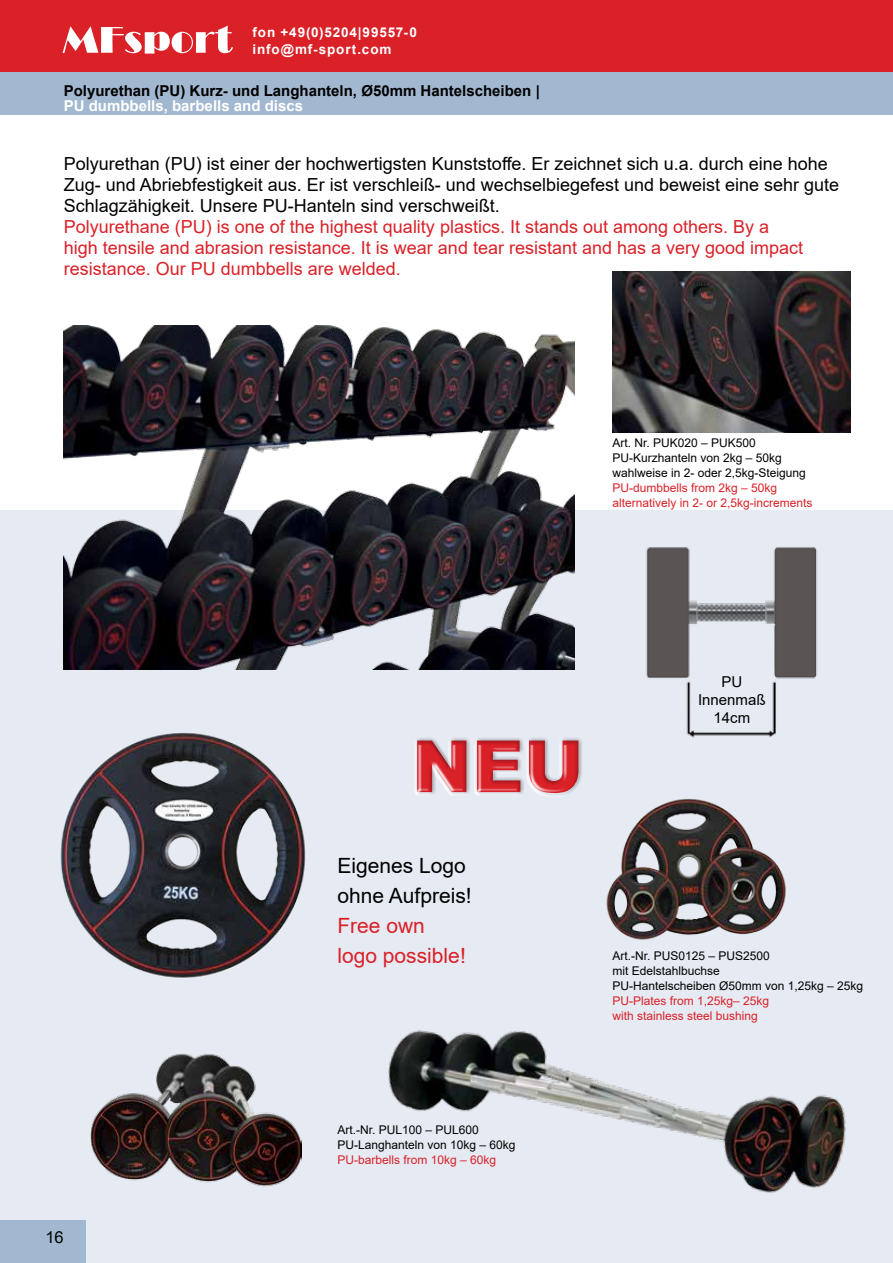
<style>
.page{position:relative;width:893px;height:1263px;background:#fff}
.page>*{position:absolute;margin:0;border:0;box-sizing:border-box;transform-origin:0 0}
.t1{font:900 72px "Arial";color:#da2128}
.t2{font:21px/30px "Arial";color:#000}
.t3{font:21px/30px "Arial";color:#da2128}
.t4{font:18px/21px "Arial";color:#000}
.t5{font:18px/21px "Arial";color:#da2128}
.t6{font:16.5px "Arial";color:#000}
.t7{font:700 15px "Arial";color:#000}
.t8{font:700 15px "Arial";color:#fff}
.t9{font:15px/18px "Arial";color:#000;text-align:center}
.t10{font:700 13.5px/16.5px "Arial";letter-spacing:.065em;color:#fff}
.t11{font:12px/15px "Arial";color:#000}
.t12{font:12px/15px "Arial";color:#da2128}
</style>
<div class="page">
<div style="left:0;top:0;width:893px;height:72px;background:#da2128"></div>
<svg style="left:63px;top:26px;width:170px;height:28px"></svg>
<div style="left:0;top:72px;width:893px;height:43px;background:#a2b7d0"></div>
<div style="left:0;top:510px;width:893px;height:753px;background:#e6eaf2"></div>
<div style="left:0;top:1220px;width:85px;height:43px;background:#a2b7d0"></div>
<img style="left:60px;top:733px;width:246px;height:245px">
<img style="left:606px;top:798px;width:180px;height:142px">
<img style="left:613px;top:271px;width:238px;height:162px">
<img style="left:64px;top:325px;width:510px;height:344px">
<img style="left:90px;top:1053px;width:212px;height:134px">
<img style="left:388px;top:1030px;width:458px;height:163px">
<img style="left:646px;top:547px;width:172px;height:191px">
<div style="left:413px;top:738px;width:159px;height:59px;background:#edf0f5"></div>
<div style="left:415px;top:737px;width:167px;height:58px;background:#000;opacity:.46"></div>
<p class="t10" style="left:253px;top:25px;width:166px">fon +49(0)5204|99557-0 info@mf-sport.com</p>
<p class="t7" style="left:64px;top:80px;width:478px">Polyurethan (PU) Kurz- und Langhanteln, Ø50mm Hantelscheiben |</p>
<p class="t8" style="left:64px;top:95px;width:241px">PU dumbbells, barbells and discs</p>
<p class="t4" style="left:64px;top:153px;width:777px">Polyurethan (PU) ist einer der hochwertigsten Kunststoffe. Er zeichnet sich u.a. durch eine hohe<br>Zug- und Abriebfestigkeit aus. Er ist verschleiß- und wechselbiegefest und beweist eine sehr gute<br>Schlagzähigkeit. Unsere PU-Hanteln sind verschweißt.</p>
<p class="t5" style="left:64px;top:217px;width:741px">Polyurethane (PU) is one of the highest quality plastics. It stands out among others. By a high tensile and abrasion resistance. It is wear and tear resistant and has a very good impact resistance. Our PU dumbbells are welded.</p>
<p class="t11" style="left:612px;top:435px;width:195px">Art. Nr. PUK020 – PUK500<br>PU-Kurzhanteln von 2kg – 50kg wahlweise in 2- oder 2,5kg-Steigung</p>
<p class="t12" style="left:612px;top:480px;width:202px">PU-dumbbells from 2kg – 50kg alternatively in 2- or 2,5kg-increments</p>
<p class="t6" style="left:46px;top:1226px;width:20px">16</p>
<h1 class="t1" style="left:412px;top:714px;width:173px">NEU</h1>
<p class="t2" style="left:337px;top:851px;width:136px">Eigenes Logo ohne Aufpreis!</p>
<p class="t3" style="left:337px;top:911px;width:130px">Free own logo possible!</p>
<p class="t9" style="left:698px;top:672px;width:69px">PU<br>Innenmaß<br>14cm</p>
<p class="t11" style="left:612px;top:948px;width:252px">Art.-Nr. PUS0125 – PUS2500<br>mit Edelstahlbuchse<br>PU-Hantelscheiben Ø50mm von 1,25kg – 25kg</p>
<p class="t12" style="left:612px;top:993px;width:158px">PU-Plates from 1,25kg– 25kg with stainless steel bushing</p>
<p class="t11" style="left:337px;top:1122px;width:180px">Art.-Nr. PUL100 – PUL600<br>PU-Langhanteln von 10kg – 60kg</p>
<p class="t12" style="left:337px;top:1152px;width:160px">PU-barbells from 10kg – 60kg</p>
</div>
